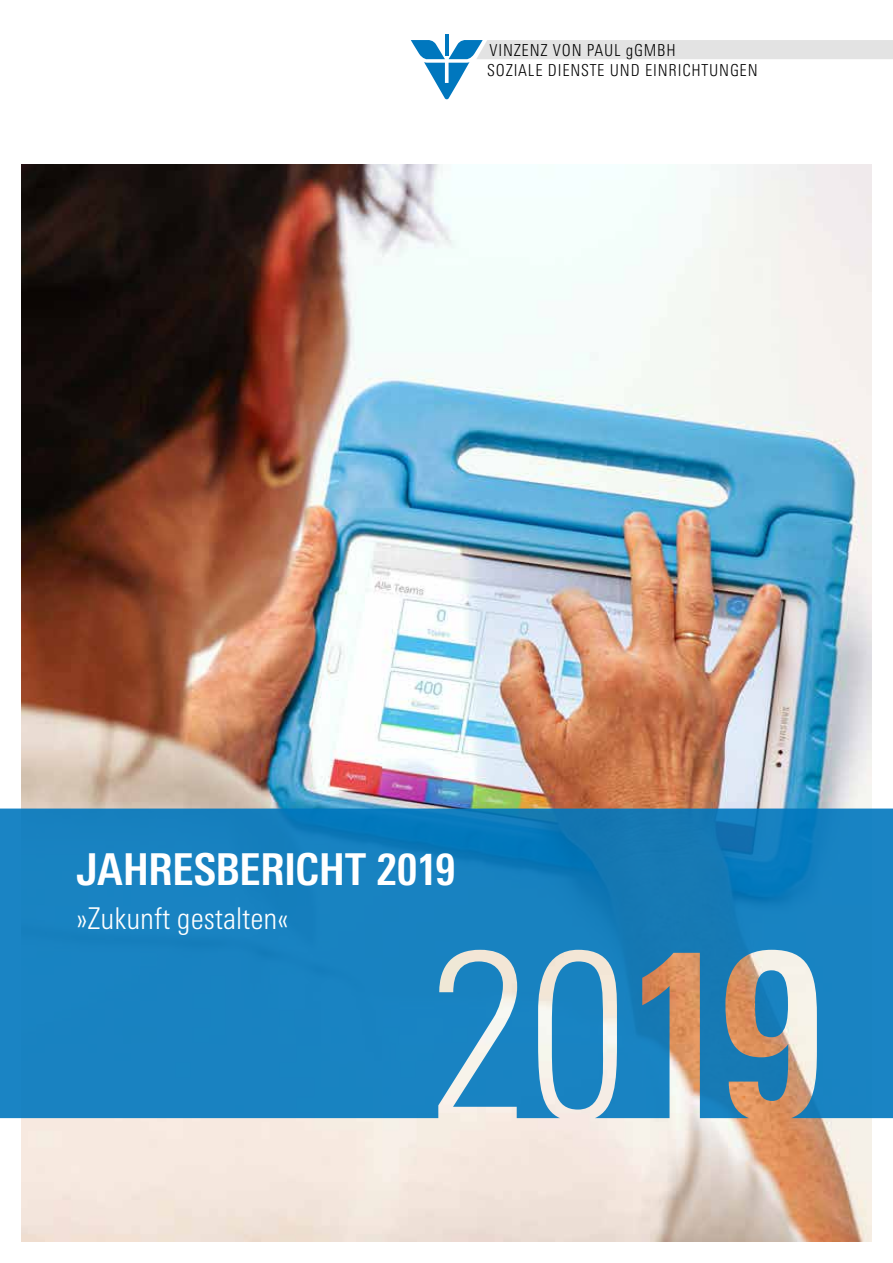
<style>
.page{position:relative;width:893px;height:1263px;background:#fff}
.page>*{position:absolute;margin:0;border:0;box-sizing:border-box;transform-origin:0 0}
.t1{font:700 condensed 43.95px "Linotype Univers";letter-spacing:-.01em;color:#fff}
.t2{font:300 condensed 30px "Linotype Univers";color:#fff}
.t3{font:300 condensed 16.5px "Linotype Univers";letter-spacing:.05em;color:#000}
</style>
<div class="page">
<img style="left:21px;top:164px;width:851px;height:1078px">
<svg style="left:0;top:808px;width:893px;height:310px;background:#2986bd"></svg>
<hr style="left:445px;top:34px;width:4px;height:22px;background:#0077be">
<svg style="left:411px;top:40px;width:482px;height:59px"></svg>
<p class="t3" style="left:490px;top:41px;width:188px">VINZENZ VON PAUL gGMBH</p>
<p class="t3" style="left:487px;top:60px;width:272px">SOZIALE DIENSTE UND EINRICHTUNGEN</p>
<h1 class="t1" style="left:77px;top:843px;width:381px">JAHRESBERICHT 2019</h1>
<h2 class="t2" style="left:77px;top:901px;width:213px">»Zukunft gestalten«</h2>
</div>
